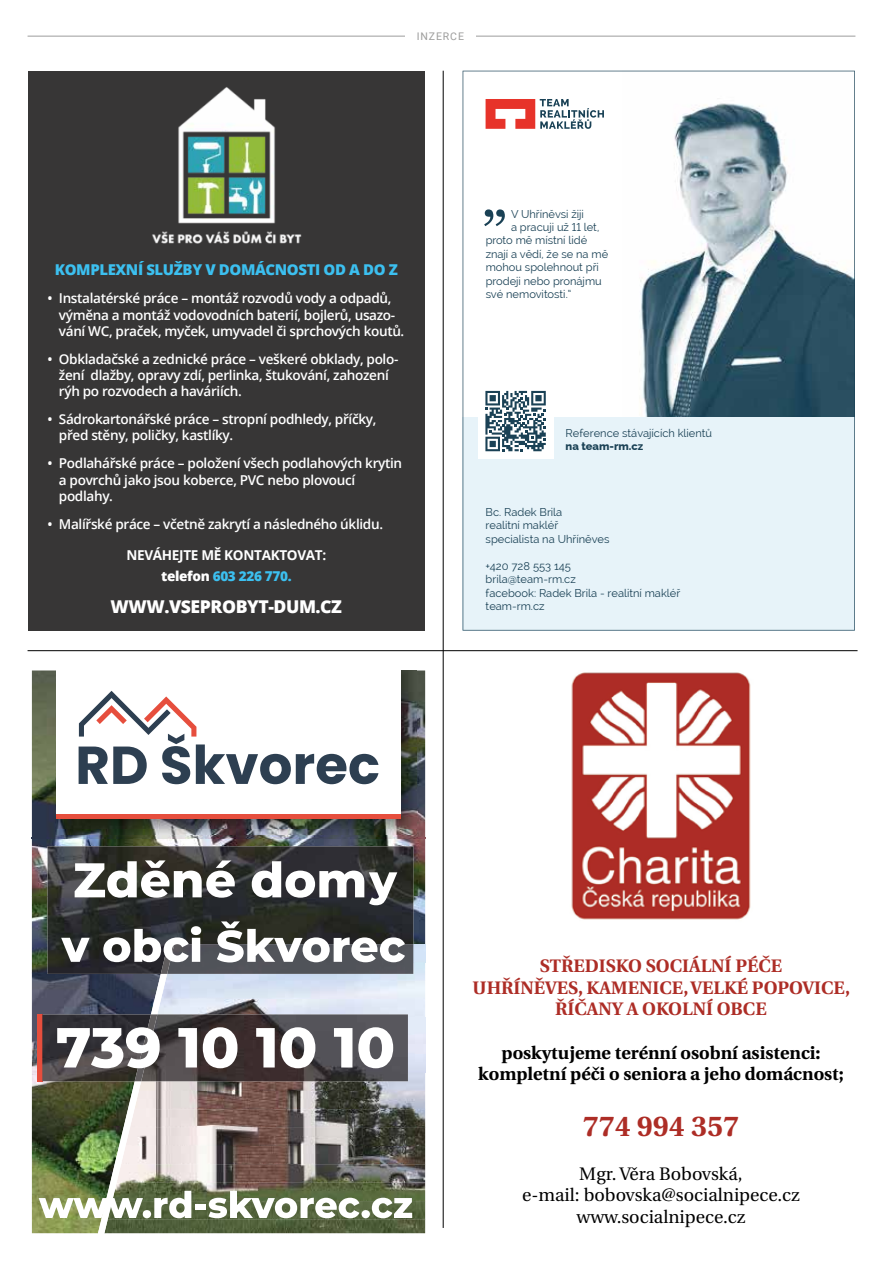
<style>
.page{position:relative;width:893px;height:1263px;background:#fff}
.page>*{position:absolute;margin:0;border:0;box-sizing:border-box;transform-origin:0 0}
.t1{font:700 28.65px "Heuristica";color:#ad2d26}
.t2{font:700 18px/21.6px "Heuristica";color:#ad2d26;text-align:center}
.t3{font:700 18px/21.6px "Heuristica";color:#000;text-align:center}
.t4{font:18px/21.6px "Heuristica";color:#000;text-align:center}
.t5{font:800 17.7px "Open Sans";letter-spacing:-.025em;color:#fff}
.t6{font:800 15px "Open Sans";letter-spacing:-.025em;color:#3cc0f0}
.t7{font:600 13.65px/16.4px "Open Sans";letter-spacing:-.025em;color:#fff}
.t8{font:700 13.65px/20.1px "Open Sans";letter-spacing:-.025em;color:#fff;text-align:center}
.t9{font:11.1px/13.5px "Raleway";color:#1a4155}
.t10{font:800 11.1px "Raleway";color:#1a4155}
.t11{font:10.5px "Roboto";color:#9d9d9c}
.s1{font-weight:800}
.s2{font-weight:800;color:#3cc0f0}
</style>
<div class="page">
<hr style="left:28px;top:650px;width:829px;height:1px;background:#000">
<hr style="left:28px;top:36px;width:827px;height:1px;background:#9d9d9c">
<div style="left:405px;top:32px;width:71px;height:8px;background:#fff"></div>
<hr style="left:443px;top:71px;width:1px;height:1157px;background:#000">
<svg style="left:463px;top:71px;width:392px;height:559px"></svg>
<svg style="left:485px;top:391px;width:61px;height:60px"></svg>
<div style="left:28px;top:71px;width:397px;height:559px;background:#373636"></div>
<img style="left:152px;top:87px;width:150px;height:157px">
<img style="left:32px;top:670px;width:393px;height:302px">
<img style="left:32px;top:972px;width:7px;height:77px">
<img style="left:32px;top:1049px;width:7px;height:77px">
<img style="left:32px;top:1126px;width:7px;height:76px">
<img style="left:32px;top:1202px;width:7px;height:31px">
<img style="left:413px;top:944px;width:12px;height:18px">
<img style="left:412px;top:962px;width:13px;height:19px">
<img style="left:412px;top:1091px;width:13px;height:18px">
<img style="left:412px;top:1109px;width:13px;height:18px">
<img style="left:412px;top:1127px;width:13px;height:19px">
<img style="left:412px;top:1146px;width:13px;height:18px">
<img style="left:412px;top:1164px;width:13px;height:19px">
<img style="left:412px;top:1183px;width:13px;height:18px">
<img style="left:412px;top:1201px;width:13px;height:18px">
<img style="left:412px;top:1219px;width:13px;height:14px">
<div style="left:37px;top:1014px;width:5px;height:67px;background:#e64e3d"></div>
<img style="left:57px;top:670px;width:359px;height:164px">
<img style="left:32px;top:837px;width:384px;height:1px">
<div style="left:56px;top:670px;width:345px;height:145px;background:#fff"></div>
<svg style="left:79px;top:691px;width:299px;height:93px"></svg>
<div style="left:56px;top:814px;width:345px;height:5px;background:#e64e3d"></div>
<img style="left:48px;top:846px;width:365px;height:98px">
<svg style="left:75px;top:860px;width:160px;height:38px"></svg>
<svg style="left:252px;top:861px;width:145px;height:44px"></svg>
<img style="left:39px;top:921px;width:373px;height:312px">
<svg style="left:416px;top:670px;width:9px;height:168px;background:#575758"></svg>
<img style="left:571px;top:672px;width:180px;height:248px">
<p class="t11" style="left:417px;top:29px;width:8px">INZERCE</p>
<p class="t6" style="left:55px;top:259px;width:345px">KOMPLEXNÍ SLUŽBY V DOMÁCNOSTI OD A DO Z</p>
<p class="t7" style="left:59px;top:290px;width:347px;text-indent:-12px">• Instalatérské práce – montáž rozvodů vody a odpadů, výměna a montáž vodovodních baterií, bojlerů, usazo&shy;vání WC, praček, myček, umyvadel či sprchových koutů.</p>
<p class="t7" style="left:59px;top:350px;width:341px;text-indent:-12px">• Obkladačské a zednické práce – veškeré obklady, polo&shy;žení dlažby, opravy zdí, perlinka, štukování, zahození rýh po rozvodech a haváriích.</p>
<p class="t7" style="left:59px;top:411px;width:319px;text-indent:-12px">• Sádrokartonářské práce – stropní podhledy, příčky, před stěny, poličky, kastlíky.</p>
<p class="t7" style="left:59px;top:455px;width:345px;text-indent:-12px">• Podlahářské práce – položení všech podlahových krytin a povrchů jako jsou koberce, PVC nebo plovoucí podlahy.</p>
<p class="t7" style="left:47px;top:515px;width:337px">• Malířské práce – včetně zakrytí a následného úklidu.</p>
<p class="t8" style="left:126px;top:545px;width:201px">NEVÁHEJTE MĚ KONTAKTOVAT: <span class="s1">telefon</span> <span class="s2">603 226 770.</span></p>
<p class="t5" style="left:111px;top:593px;width:233px">WWW.VSEPROBYT-DUM.CZ</p>
<p class="t9" style="left:511px;top:207px;width:74px">V Uhříněvsi žiji</p>
<p class="t9" style="left:511px;top:220px;width:90px">a pracuji už 11 let,</p>
<p class="t9" style="left:486px;top:234px;width:103px">proto mě místní lidé</p>
<p class="t9" style="left:486px;top:247px;width:124px">znají a vědí, že se na mě</p>
<p class="t9" style="left:486px;top:261px;width:115px">mohou spolehnout při</p>
<p class="t9" style="left:486px;top:274px;width:118px">prodeji nebo pronájmu</p>
<p class="t9" style="left:486px;top:287px;width:87px">své nemovitosti.“</p>
<p class="t9" style="left:566px;top:426px;width:148px">Reference stávajících klientů</p>
<p class="t10" style="left:566px;top:437px;width:79px">na team-rm.cz</p>
<p class="t9" style="left:486px;top:505px;width:125px">Bc. Radek Brila<br>realitní makléř specialista na Uhříněves</p>
<p class="t9" style="left:486px;top:559px;width:196px">+420 728 553 145<br>brila@team-rm.cz<br>facebook: Radek Brila - realitní makléř team-rm.cz</p>
<h2 class="t2" style="left:472px;top:954px;width:379px">STŘEDISKO SOCIÁLNÍ PÉČE<br>UHŘÍNĚVES, KAMENICE, VELKÉ POPOVICE,<br>ŘÍČANY A OKOLNÍ OBCE</h2>
<h2 class="t3" style="left:478px;top:1041px;width:367px">poskytujeme terénní osobní asistenci: kompletní péči o seniora a jeho domácnost;</h2>
<h1 class="t1" style="left:583px;top:1104px;width:158px">774 994 357</h1>
<h2 class="t4" style="left:522px;top:1163px;width:279px">Mgr. Věra Bobovská,<br>e-mail: bobovska@socialnipece.cz www.socialnipece.cz</h2>
</div>
